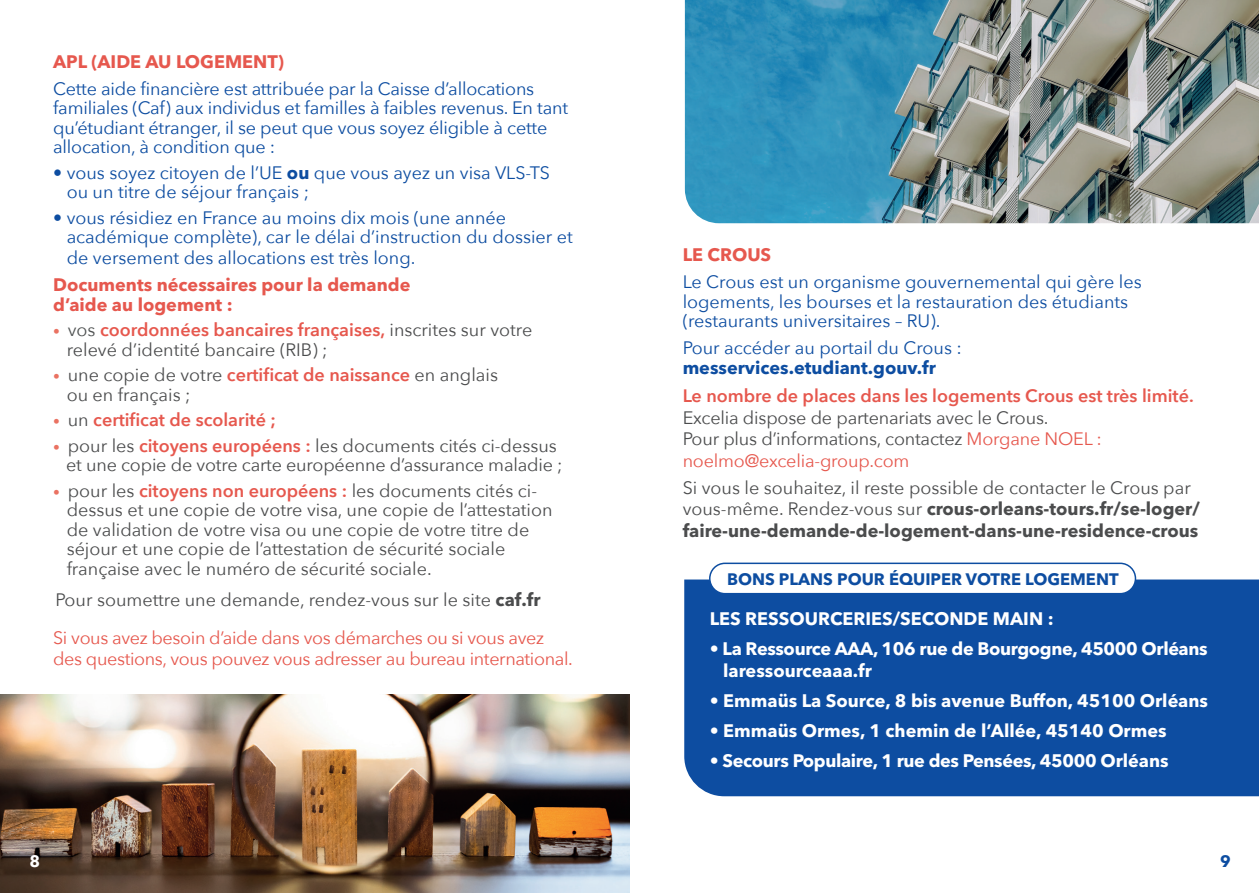
<style>
.page{position:relative;width:1259px;height:893px;background:#fff}
.page>*{position:absolute;margin:0;border:0;box-sizing:border-box;transform-origin:0 0}
.t1{font:18px/19.5px "Avenir Next";color:#4b4c4d}
.t2{font:18px/19.5px "Avenir Next";color:#0d4da1}
.t3{font:18px/37.5px "Avenir Next";letter-spacing:-.02em;color:#e6584e}
.t4{font:700 18px "Avenir Next LT Pro";color:#fff}
.t5{font:700 18px/21.6px "Avenir Next LT Pro";color:#4b4c4d}
.t6{font:700 18px/21.6px "Avenir Next LT Pro";letter-spacing:-.02em;color:#fff}
.t7{font:700 18px/19.5px "Avenir Next LT Pro";color:#e6584e}
.t8{font:600 18px "Avenir Next";color:#e6584e}
.t9{font:700 18px "Avenir Next LT Pro";color:#0d4da1}
.t10{font:700 16.5px "Avenir Next LT Pro";color:#0d4da1}
.t11{font:700 16.5px "Avenir Next LT Pro";color:#fff}
.s1{font-family:"Avenir Next LT Pro";font-weight:700}
.s2{font-size:13.5px;color:#ea7262}
.s3{color:#4f5252}
.s4{font-weight:600;color:#e6584e}
.s5{font-weight:400;font-size:13.5px;color:#ea7262}
.s6{font-weight:400;color:#4b4c4d}
.s7{color:#4b4c4d}
.s8{font-family:"Avenir Next LT Pro";font-weight:700;color:#4b4c4d}
.s9{color:#e6584e}
.s10{font-family:"Avenir Next";font-weight:400}
</style>
<div class="page">
<div style="left:684px;top:579px;width:575px;height:217px;background:#0d4da1"></div>
<div style="left:710px;top:563px;width:425px;height:31px;background:#fff;border-radius:15px"></div>
<div style="left:709px;top:563px;width:427px;height:31px;border:2px solid #0d4da1;border-radius:15px"></div>
<img style="left:685px;top:0;width:574px;height:223px">
<img style="left:0;top:694px;width:629px;height:199px">
<p class="t7" style="left:53px;top:51px;width:232px">APL (AIDE AU LOGEMENT)</p>
<p class="t2" style="left:53px;top:78px;width:516px">Cette aide financière est attribuée par la Caisse d’allocations familiales (Caf) aux individus et familles à faibles revenus. En tant qu’étudiant étranger, il se peut que vous soyez éligible à cette allocation, à condition que :</p>
<p class="t2" style="left:67px;top:162px;width:485px;text-indent:-14px">• vous soyez citoyen de l’UE <span class="s1">ou</span> que vous ayez un visa VLS-TS ou un titre de séjour français ;</p>
<p class="t2" style="left:67px;top:206px;width:507px;line-height:20.2px;text-indent:-14px">• vous résidiez en France au moins dix mois (une année académique complète), car le délai d’instruction du dossier et de versement des allocations est très long.</p>
<p class="t7" style="left:53px;top:275px;width:359px">Documents nécessaires pour la demande d’aide au logement :</p>
<p class="t1" style="left:67px;top:319px;width:467px;text-indent:-14px"><span class="s2">•</span> <span class="s3">vos</span> <span class="s4">coordonnées bancaires françaises,</span> inscrites sur votre relevé d’identité bancaire (RIB) ;</p>
<p class="t1" style="left:67px;top:364px;width:433px;text-indent:-14px"><span class="s2">•</span> une copie de votre <span class="s4">certificat de naissance</span> en anglais ou en français ;</p>
<p class="t8" style="left:53px;top:404px;width:224px"><span class="s5">•</span> <span class="s6">un</span> certificat de scolarité ;</p>
<p class="t1" style="left:66px;top:435px;width:498px;text-indent:-13px"><span class="s2">•</span> pour les <span class="s4">citoyens européens :</span> les documents cités ci-dessus et une copie de votre carte européenne d’assurance maladie ;</p>
<p class="t1" style="left:67px;top:480px;width:487px;text-indent:-14px"><span class="s2">•</span> pour les <span class="s4">citoyens non européens :</span> les documents cités ci&shy;dessus et une copie de votre visa, une copie de l’attestation de validation de votre visa ou une copie de votre titre de séjour et une copie de l’attestation de sécurité sociale française avec le numéro de sécurité sociale.</p>
<p class="t3" style="left:53px;top:580px;width:492px"><span class="s7">Pour soumettre une demande, rendez-vous sur le site</span> <span class="s8">caf.fr<br></span>Si vous avez besoin d’aide dans vos démarches ou si vous avez</p>
<p class="t3" style="left:53px;top:639px;width:521px">des questions, vous pouvez vous adresser au bureau international.</p>
<p class="t11" style="left:29px;top:851px;width:12px">8</p>
<p class="t7" style="left:682px;top:245px;width:90px">LE CROUS</p>
<p class="t2" style="left:682px;top:271px;width:460px">Le Crous est un organisme gouvernemental qui gère les logements, les bourses et la restauration des étudiants (restaurants universitaires – RU).</p>
<p class="t2" style="left:682px;top:337px;width:281px">Pour accéder au portail du Crous :</p>
<p class="t9" style="left:682px;top:356px;width:255px">messervices.etudiant.gouv.fr</p>
<p class="t8" style="left:682px;top:380px;width:512px">Le nombre de places dans les logements Crous est très limité.</p>
<p class="t1" style="left:682px;top:406px;width:421px;line-height:21.6px">Excelia dispose de partenariats avec le Crous.<br>Pour plus d’informations, contactez <span class="s9">Morgane NOEL : noelmo@excelia-group.com</span></p>
<p class="t1" style="left:682px;top:477px;width:509px">Si vous le souhaitez, il reste possible de contacter le Crous par</p>
<p class="t5" style="left:682px;top:498px;width:519px"><span class="s10">vous-même. Rendez-vous sur</span> crous-orleans-tours.fr/se-loger/ faire-une-demande-de-logement-dans-une-residence-crous</p>
<p class="t10" style="left:727px;top:569px;width:393px">BONS PLANS POUR ÉQUIPER VOTRE LOGEMENT</p>
<p class="t4" style="left:710px;top:608px;width:345px">LES RESSOURCERIES/SECONDE MAIN :</p>
<p class="t6" style="left:723px;top:638px;width:486px;text-indent:-14px">• La Ressource AAA, 106 rue de Bourgogne, 45000 Orléans laressourceaaa.fr</p>
<p class="t4" style="left:710px;top:689px;width:500px">• Emmaüs La Source, 8 bis avenue Buffon, 45100 Orléans</p>
<p class="t4" style="left:710px;top:719px;width:458px">• Emmaüs Ormes, 1 chemin de l’Allée, 45140 Ormes</p>
<p class="t6" style="left:710px;top:749px;width:460px">• Secours Populaire, 1 rue des Pensées, 45000 Orléans</p>
<p class="t10" style="left:1220px;top:851px;width:12px">9</p>
</div>
